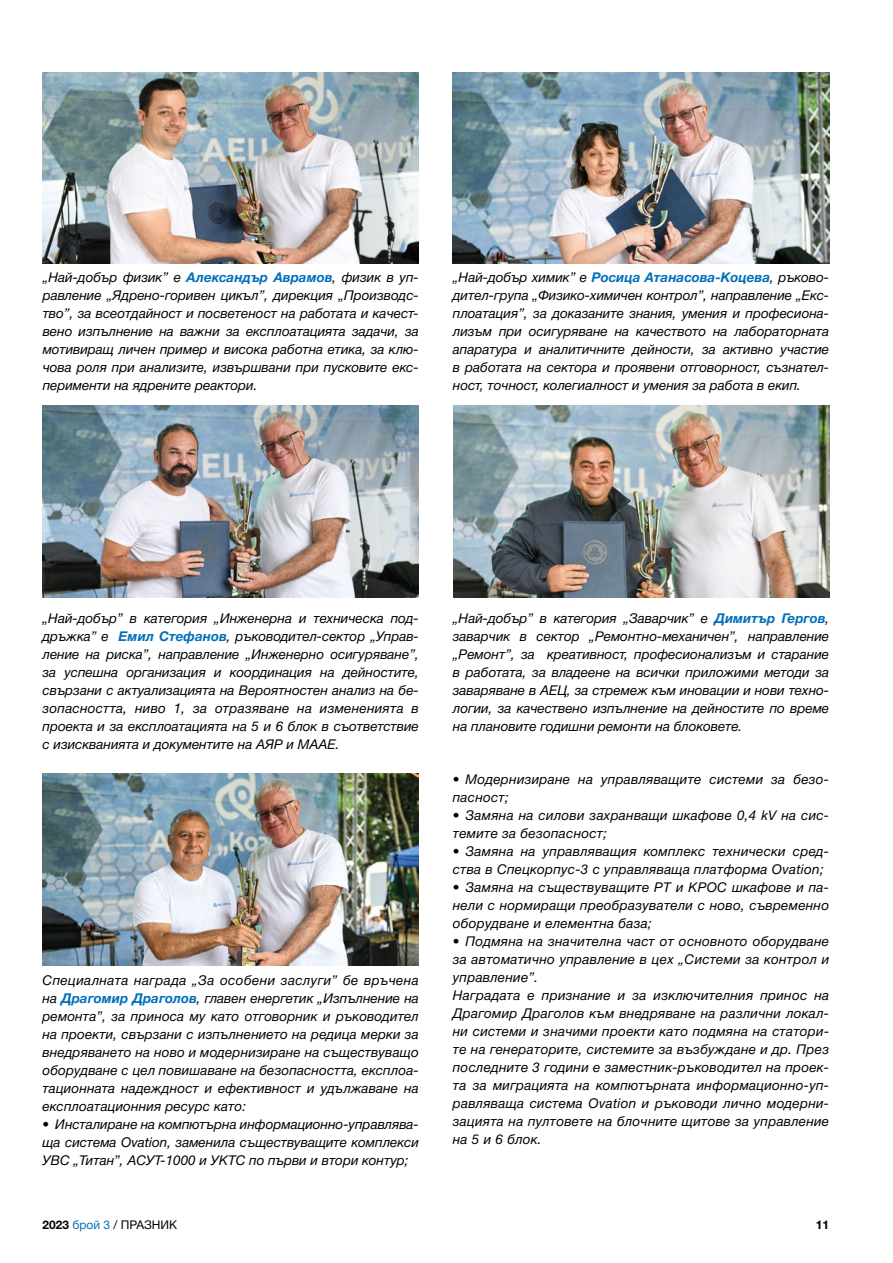
<style>
.page{position:relative;width:893px;height:1263px;background:#fff}
.page>*{position:absolute;margin:0;border:0;box-sizing:border-box;transform-origin:0 0}
.t1{font:italic 13.5px/18px "Helvetica Neue Cyr";letter-spacing:.02em;color:#000;text-align:justify}
.t2{font:12px "Helvetica Neue Cyr";color:#000}
.t3{font:700 12px "Helvetica Neue Cyr";color:#000}
.s1{font-weight:700;color:#0070ba}
.s2{font-weight:700}
.s3{color:#0070ba}
</style>
<div class="page">
<img style="left:43px;top:72px;width:376px;height:192px">
<img style="left:453px;top:72px;width:376px;height:192px">
<img style="left:43px;top:406px;width:376px;height:191px">
<img style="left:453px;top:406px;width:376px;height:191px">
<img style="left:43px;top:774px;width:376px;height:191px">
<p class="t1" style="left:43px;top:268px;width:378px">„Най-добър физик” е <span class="s1">Александър Аврамов</span>, физик в уп&shy;равление „Ядрено-горивен цикъл”, дирекция „Производс&shy;тво”, за всеотдайност и посветеност на работата и качест&shy;вено изпълнение на важни за експлоатацията задачи, за мотивиращ личен пример и висока работна етика, за клю&shy;чова роля при анализите, извършвани при пусковите екс&shy;перименти на ядрените реактори.</p>
<p class="t1" style="left:453px;top:268px;width:378px">„Най-добър химик” е <span class="s1">Росица Атанасова-Коцева</span>, ръково&shy;дител-група „Физико-химичен контрол”, направление „Екс&shy;плоатация”, за доказаните знания, умения и професиона&shy;лизъм при осигуряване на качеството на лабораторната апаратура и аналитичните дейности, за активно участие в работата на сектора и проявени отговорност, съзнател&shy;ност, точност, колегиалност и умения за работа в екип.</p>
<p class="t1" style="left:43px;top:609px;width:378px">„Най-добър” в категория „Инженерна и техническа под&shy;дръжка” е <span class="s1">Емил Стефанов</span>, ръководител-сектор „Управ&shy;ление на риска”, направление „Инженерно осигуряване”, за успешна организация и координация на дейностите, свързани с актуализацията на Вероятностен анализ на бе&shy;зопасността, ниво 1, за отразяване на измененията в проекта и за експлоатацията на 5 и 6 блок в съответствие с изискванията и документите на АЯР и МААЕ.</p>
<p class="t1" style="left:453px;top:609px;width:378px">„Най-добър” в категория „Заварчик” е <span class="s1">Димитър Гергов</span>, заварчик в сектор „Ремонтно-механичен”, направление „Ремонт”, за креативност, професионализъм и старание в работата, за владеене на всички приложими методи за заваряване в АЕЦ, за стремеж към иновации и нови техно&shy;логии, за качествено изпълнение на дейностите по време на плановите годишни ремонти на блоковете.</p>
<p class="t1" style="left:43px;top:971px;width:378px">Специалната награда „За особени заслуги” бе връчена на <span class="s1">Драгомир Драголов</span>, главен енергетик „Изпълнение на ремонта”, за приноса му като отговорник и ръководител на проекти, свързани с изпълнението на редица мерки за внедряването на ново и модернизиране на съществуващо оборудване с цел повишаване на безопасността, експлоа&shy;тационната надеждност и ефективност и удължаване на експлоатационния ресурс като:</p>
<p class="t1" style="left:43px;top:1115px;width:378px">• Инсталиране на компютърна информационно-управлява&shy;ща система Ovation, заменила съществуващите комплекси УВС „Титан”, АСУТ-1000 и УКТС по първи и втори контур;</p>
<p class="t1" style="left:453px;top:770px;width:378px">• Модернизиране на управляващите системи за безо&shy;пасност;</p>
<p class="t1" style="left:453px;top:806px;width:378px">• Замяна на силови захранващи шкафове 0,4 kV на сис&shy;темите за безопасност;</p>
<p class="t1" style="left:453px;top:842px;width:378px">• Замяна на управляващия комплекс технически сред&shy;ства в Спецкорпус-3 с управляваща платформа Ovation;</p>
<p class="t1" style="left:453px;top:878px;width:378px">• Замяна на съществуващите РТ и КРОС шкафове и па&shy;нели с нормиращи преобразуватели с ново, съвременно оборудване и елементна база;</p>
<p class="t1" style="left:453px;top:932px;width:378px;text-align:left">• Подмяна на значителна част от основното оборудване за автоматично управление в цех „Системи за контрол и управление”.<br>Наградата е признание и за изключителния принос на Драгомир Драголов към внедряване на различни локал&shy;ни системи и значими проекти като подмяна на статори&shy;те на генераторите, системите за възбуждане и др. През последните 3 години е заместник-ръководител на проек&shy;та за миграцията на компютърната информационно-уп&shy;равляваща система Ovation и ръководи лично модерни&shy;зацията на пултовете на блочните щитове за управление на 5 и 6 блок.</p>
<p class="t2" style="left:43px;top:1218px;width:136px"><span class="s2">2023</span> <span class="s3">брой 3</span> / ПРАЗНИК</p>
<p class="t3" style="left:816px;top:1218px;width:15px">11</p>
</div>
